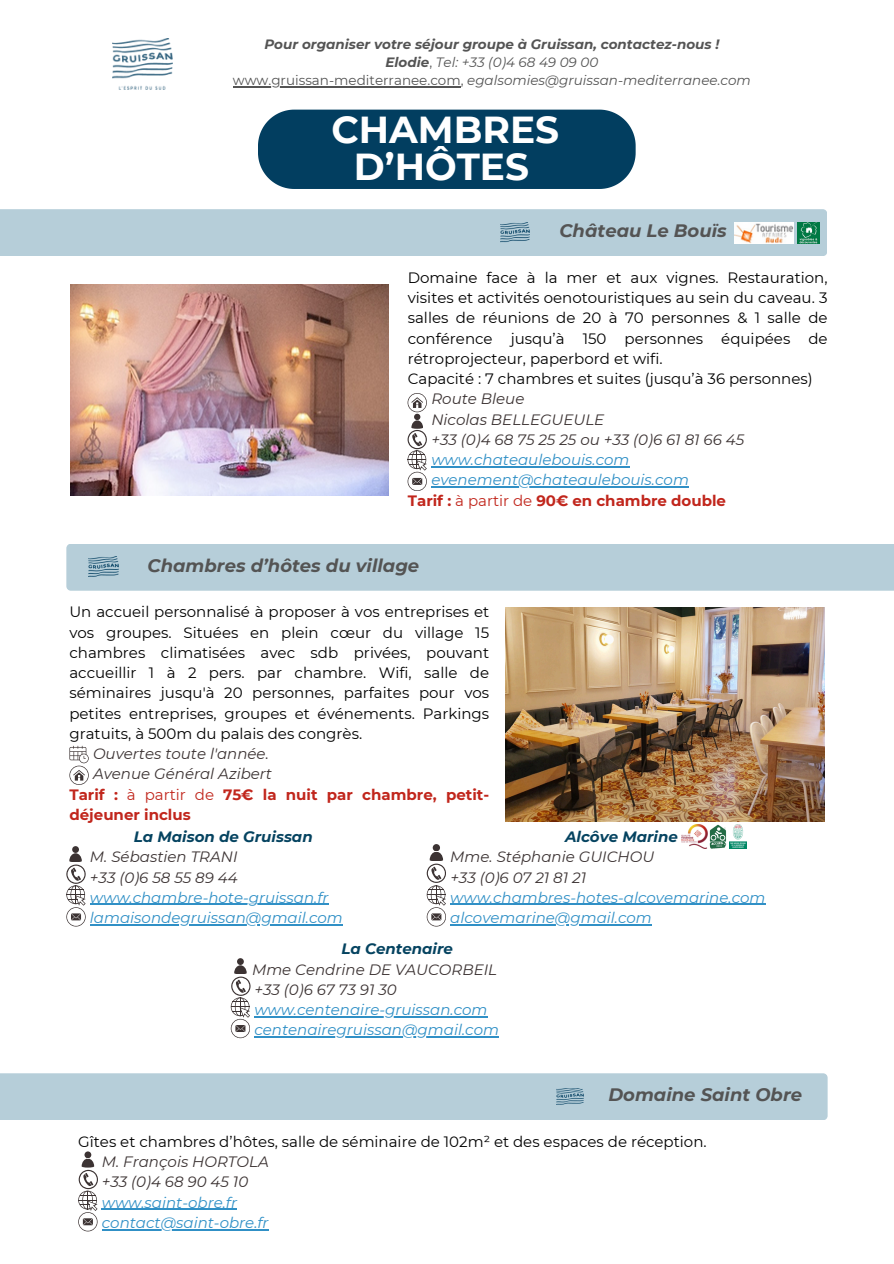
<style>
.page{position:relative;width:894px;height:1264px;background:#fff}
.page>*{position:absolute;margin:0;border:0;box-sizing:border-box;transform-origin:0 0}
.t1{font:700 37.5px/37.2px "Montserrat";color:#fff;text-align:center}
.t2{font:italic 700 18px "Montserrat";color:#545454}
.t3{font:15px/20.2px "Montserrat";color:#000;text-align:justify}
.t4{font:italic 15px/20.2px "Montserrat";color:#3090c6}
.t5{font:italic 15px "Montserrat";color:#3c3333}
.t6{font:italic 700 15px "Montserrat";color:#054360}
.t7{font:700 15px "Montserrat";color:#c1261c}
.t8{font:15px "Montserrat";color:#c1261c}
.t9{font:italic 13.5px "Montserrat";color:#545454}
.t10{font:italic 700 13.5px "Montserrat";color:#545454}
.s1{font-weight:700}
.s2{font-style:normal}
.s3{font-weight:700;font-style:normal;color:#c1261c}
.s4{font-style:normal;color:#c1261c}
</style>
<div class="page">
<div style="left:258px;top:110px;width:377px;height:79px;background:#023e60"></div>
<div style="left:0;top:209px;width:827px;height:47px;background:#b6ced9"></div>
<img style="left:500px;top:222px;width:29px;height:21px">
<img style="left:734px;top:222px;width:59px;height:21px">
<hr style="left:431px;top:466px;width:198px;height:1px;background:#3090c6">
<hr style="left:431px;top:486px;width:257px;height:1px;background:#3090c6">
<img style="left:70px;top:284px;width:318px;height:211px">
<svg style="left:407px;top:393px;width:19px;height:98px"></svg>
<img style="left:797px;top:222px;width:21px;height:21px">
<div style="left:66px;top:544px;width:827px;height:46px;background:#b6ced9"></div>
<svg style="left:69px;top:745px;width:19px;height:39px"></svg>
<hr style="left:90px;top:903px;width:238px;height:2px;background:#3090c6">
<hr style="left:90px;top:924px;width:253px;height:1px;background:#3090c6">
<svg style="left:66px;top:846px;width:19px;height:80px"></svg>
<img style="left:505px;top:607px;width:319px;height:214px">
<hr style="left:450px;top:903px;width:315px;height:2px;background:#3090c6">
<hr style="left:450px;top:924px;width:201px;height:1px;background:#3090c6">
<svg style="left:426px;top:844px;width:19px;height:82px"></svg>
<img style="left:709px;top:824px;width:18px;height:24px">
<img style="left:681px;top:824px;width:26px;height:24px">
<img style="left:729px;top:824px;width:17px;height:24px">
<hr style="left:254px;top:1016px;width:233px;height:1px;background:#3090c6">
<hr style="left:254px;top:1036px;width:245px;height:1px;background:#3090c6">
<svg style="left:231px;top:958px;width:19px;height:79px"></svg>
<img style="left:89px;top:557px;width:29px;height:20px">
<img style="left:113px;top:38px;width:59px;height:52px">
<hr style="left:233px;top:86px;width:227px;height:1px;background:#545454">
<div style="left:0;top:1073px;width:827px;height:47px;background:#b6ced9"></div>
<img style="left:556px;top:1088px;width:27px;height:17px">
<hr style="left:102px;top:1208px;width:135px;height:1px;background:#3090c6">
<hr style="left:102px;top:1228px;width:166px;height:2px;background:#3090c6">
<svg style="left:78px;top:1151px;width:20px;height:80px"></svg>
<p class="t10" style="left:264px;top:36px;width:456px">Pour organiser votre séjour groupe à Gruissan, contactez-nous !</p>
<p class="t9" style="left:385px;top:54px;width:214px"><span class="s1">Elodie</span><span class="s2">,</span> Tel: +33 (0)4 68 49 09 00</p>
<p class="t9" style="left:233px;top:72px;width:519px"><span class="s2">www.gruissan-mediterranee.com,</span> egalsomies@gruissan-mediterranee.com</p>
<p class="t1" style="left:331px;top:110px;width:229px">CHAMBRES<br>D’HÔTES</p>
<p class="t2" style="left:559px;top:220px;width:169px">Château Le Bouïs</p>
<p class="t3" style="left:407px;top:267px;width:421px">Domaine face à la mer et aux vignes. Restauration, visites et activités oenotouristiques au sein du caveau. 3 salles de réunions de 20 à 70 personnes &amp; 1 salle de conférence jusqu’à 150 personnes équipées de rétroprojecteur, paperbord et wifi.</p>
<p class="t3" style="left:407px;top:368px;width:406px">Capacité : 7 chambres et suites (jusqu’à 36 personnes)</p>
<p class="t5" style="left:431px;top:390px;width:94px">Route Bleue</p>
<h1 class="t5" style="left:431px;top:410px;width:174px">Nicolas BELLEGUEULE</h1>
<p class="t5" style="left:431px;top:430px;width:314px">+33 (0)4 68 75 25 25 ou +33 (0)6 61 81 66 45</p>
<p class="t4" style="left:431px;top:449px;width:199px">www.chateaulebouis.com</p>
<p class="t4" style="left:407px;top:470px;width:320px;text-indent:24px">evenement@chateaulebouis.com<br><span class="s3">Tarif :</span> <span class="s4">à partir de</span> <span class="s3">90€ en chambre double</span></p>
<p class="t2" style="left:147px;top:554px;width:273px">Chambres d’hôtes du village</p>
<p class="t3" style="left:69px;top:602px;width:421px">Un accueil personnalisé à proposer à vos entreprises et vos groupes. Situées en plein cœur du village 15 chambres climatisées avec sdb privées, pouvant accueillir 1 à 2 pers. par chambre. Wifi, salle de séminaires jusqu'à 20 personnes, parfaites pour vos petites entreprises, groupes et événements. Parkings gratuits, à 500m du palais des congrès.</p>
<p class="t5" style="left:93px;top:744px;width:177px">Ouvertes toute l'année.</p>
<p class="t5" style="left:93px;top:765px;width:180px">Avenue Général Azibert</p>
<p class="t8" style="left:69px;top:785px;width:146px"><span class="s1">Tarif :</span> à partir de</p>
<p class="t7" style="left:223px;top:785px;width:267px">75€ la nuit par chambre, petit-</p>
<p class="t7" style="left:69px;top:805px;width:123px">déjeuner inclus</p>
<p class="t6" style="left:134px;top:827px;width:180px">La Maison de Gruissan</p>
<p class="t5" style="left:90px;top:847px;width:149px">M. Sébastien TRANI</p>
<p class="t5" style="left:90px;top:868px;width:149px">+33 (0)6 58 55 89 44</p>
<p class="t4" style="left:90px;top:887px;width:240px">www.chambre-hote-gruissan.fr</p>
<p class="t4" style="left:90px;top:907px;width:254px">lamaisondegruissan@gmail.com</p>
<p class="t6" style="left:565px;top:827px;width:114px">Alcôve Marine</p>
<p class="t5" style="left:450px;top:847px;width:205px">Mme. Stéphanie GUICHOU</p>
<p class="t5" style="left:450px;top:868px;width:137px">+33 (0)6 07 21 81 21</p>
<h2 class="t4" style="left:450px;top:887px;width:316px">www.chambres-hotes-alcovemarine.com</h2>
<p class="t4" style="left:450px;top:907px;width:203px">alcovemarine@gmail.com</p>
<p class="t6" style="left:341px;top:939px;width:113px">La Centenaire</p>
<p class="t5" style="left:252px;top:960px;width:246px">Mme Cendrine DE VAUCORBEIL</p>
<p class="t5" style="left:254px;top:980px;width:144px">+33 (0)6 67 73 91 30</p>
<p class="t4" style="left:254px;top:999px;width:234px">www.centenaire-gruissan.com</p>
<p class="t4" style="left:254px;top:1019px;width:246px">centenairegruissan@gmail.com</p>
<p class="t2" style="left:608px;top:1083px;width:195px">Domaine Saint Obre</p>
<p class="t3" style="left:78px;top:1131px;width:629px">Gîtes et chambres d’hôtes, salle de séminaire de 102m² et des espaces de réception.</p>
<p class="t5" style="left:102px;top:1152px;width:168px">M. François HORTOLA</p>
<p class="t5" style="left:102px;top:1172px;width:148px">+33 (0)4 68 90 45 10</p>
<p class="t4" style="left:102px;top:1192px;width:137px">www.saint-obre.fr</p>
<p class="t4" style="left:102px;top:1212px;width:168px">contact@saint-obre.fr</p>
</div>
